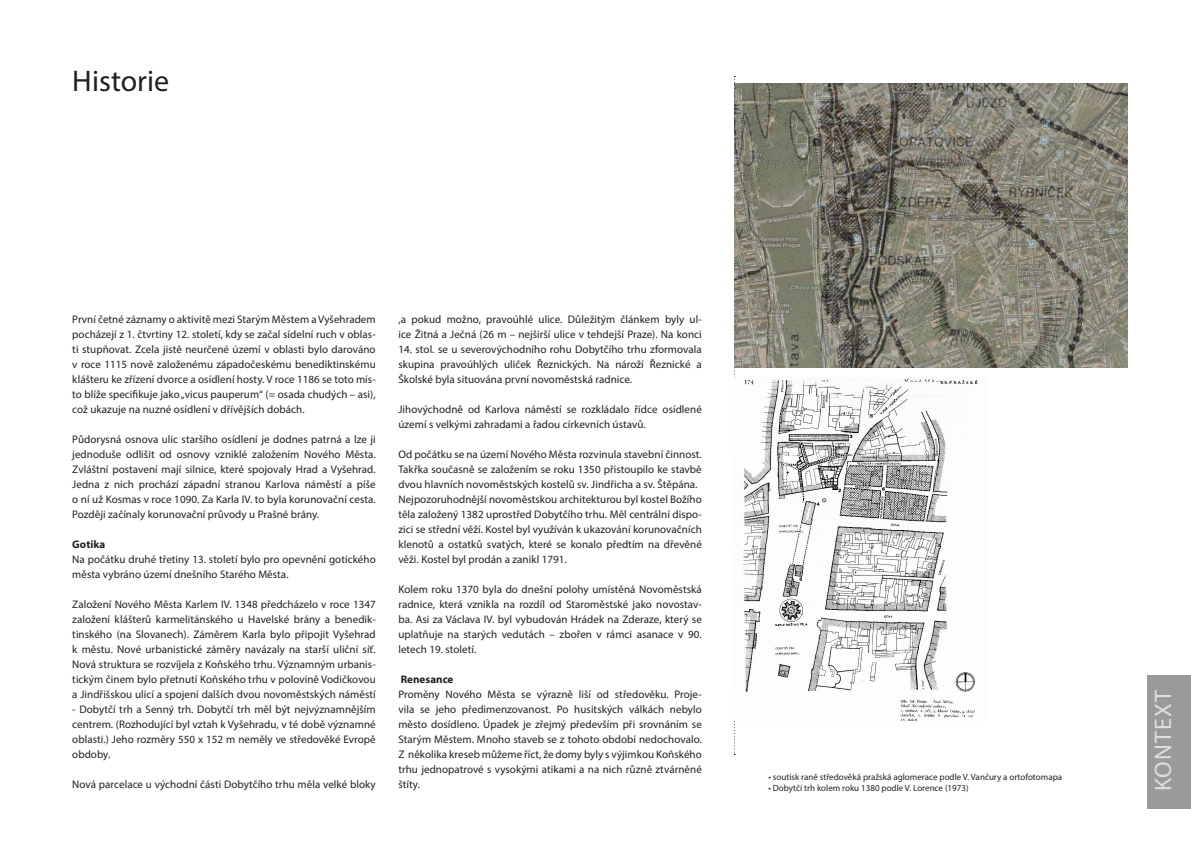
<style>
.page{position:relative;width:1191px;height:842px;background:#fff}
.page>*{position:absolute;margin:0;border:0;box-sizing:border-box;transform-origin:0 0}
.t1{font:30px "Myriad Pro";color:#231f20}
.t2{font:24px "Myriad Pro";letter-spacing:.05em;color:#dddee0}
.t3{font:11px/15px "Myriad Pro";letter-spacing:.005em;color:#231f20;text-align:justify}
.t4{font:700 11px "Myriad Pro";letter-spacing:.005em;color:#231f20}
.t5{font:9px "Myriad Pro";color:#231f20}
</style>
<div class="page">
<svg style="left:734px;top:76px;width:1px;height:679px"></svg>
<div style="left:1147px;top:675px;width:44px;height:133px;background:#9a9a9a"></div>
<img style="left:735px;top:83px;width:392px;height:284px">
<img style="left:743px;top:379px;width:235px;height:341px">
<p class="t1" style="left:72px;top:62px;width:98px">Historie</p>
<p class="t3" style="left:72px;top:312px;width:305px">První četné záznamy o aktivitě mezi Starým Městem a Vyšehradem pocházejí z 1. čtvrtiny 12. století, kdy se začal sídelní ruch v oblas&shy;ti stupňovat. Zcela jistě neurčené území v oblasti bylo darováno v roce 1115 nově založenému západočeskému benediktinskému klášteru ke zřízení dvorce a osídlení hosty. V roce 1186 se toto mís&shy;to blíže specifikuje jako „vicus pauperum“ (= osada chudých – asi), což ukazuje na nuzné osídlení v dřívějších dobách.</p>
<p class="t3" style="left:72px;top:432px;width:305px">Půdorysná osnova ulic staršího osídlení je dodnes patrná a lze ji jednoduše odlišit od osnovy vzniklé založením Nového Města.<br>Zvláštní postavení mají silnice, které spojovaly Hrad a Vyšehrad.<br>Jedna z nich prochází západní stranou Karlova náměstí a píše o ní už Kosmas v roce 1090. Za Karla IV. to byla korunovační cesta.<br>Později začínaly korunovační průvody u Prašné brány.</p>
<p class="t4" style="left:72px;top:537px;width:35px">Gotika</p>
<p class="t3" style="left:72px;top:552px;width:305px">Na počátku druhé třetiny 13. století bylo pro opevnění gotického města vybráno území dnešního Starého Města.</p>
<p class="t3" style="left:72px;top:597px;width:305px">Založení Nového Města Karlem IV. 1348 předcházelo v roce 1347 založení klášterů karmelitánského u Havelské brány a benedik&shy;tinského (na Slovanech). Záměrem Karla bylo připojit Vyšehrad k městu. Nové urbanistické záměry navázaly na starší uliční síť.<br>Nová struktura se rozvíjela z Koňského trhu. Významným urbanis&shy;tickým činem bylo přetnutí Koňského trhu v polovině Vodičkovou a Jindřišskou ulicí a spojení dalších dvou novoměstských náměstí</p>
<p class="t3" style="left:72px;top:702px;width:305px">- Dobytčí trh a Senný trh. Dobytčí trh měl být nejvýznamnějším centrem. (Rozhodující byl vztah k Vyšehradu, v té době významné oblasti.) Jeho rozměry 550 x 152 m neměly ve středověké Evropě obdoby.</p>
<p class="t3" style="left:72px;top:777px;width:305px">Nová parcelace u východní části Dobytčího trhu měla velké bloky</p>
<p class="t3" style="left:398px;top:312px;width:305px">,a pokud možno, pravoúhlé ulice. Důležitým článkem byly ul&shy;ice Žitná a Ječná (26 m – nejširší ulice v tehdejší Praze). Na konci</p>
<p class="t3" style="left:398px;top:342px;width:305px">14. stol. se u severovýchodního rohu Dobytčího trhu zformovala skupina pravoúhlých uliček Řeznických. Na nároží Řeznické a Školské byla situována první novoměstská radnice.</p>
<p class="t3" style="left:398px;top:402px;width:305px">Jihovýchodně od Karlova náměstí se rozkládalo řídce osídlené území s velkými zahradami a řadou církevních ústavů.</p>
<p class="t3" style="left:398px;top:447px;width:305px">Od počátku se na území Nového Města rozvinula stavební činnost.<br>Takřka současně se založením se roku 1350 přistoupilo ke stavbě dvou hlavních novoměstských kostelů sv. Jindřicha a sv. Štěpána.</p>
<p class="t3" style="left:398px;top:492px;width:305px">Nejpozoruhodnější novoměstskou architekturou byl kostel Božího těla založený 1382 uprostřed Dobytčího trhu. Měl centrální dispo&shy;zici se střední věží. Kostel byl využíván k ukazování korunovačních klenotů a ostatků svatých, které se konalo předtím na dřevěné věži. Kostel byl prodán a zanikl 1791.</p>
<p class="t3" style="left:398px;top:582px;width:305px">Kolem roku 1370 byla do dnešní polohy umístěná Novoměstská radnice, která vznikla na rozdíl od Staroměstské jako novostav&shy;ba. Asi za Václava IV. byl vybudován Hrádek na Zderaze, který se uplatňuje na starých vedutách – zbořen v rámci asanace v 90. letech 19. století.</p>
<p class="t4" style="left:401px;top:672px;width:54px">Renesance</p>
<p class="t3" style="left:398px;top:687px;width:305px">Proměny Nového Města se výrazně liší od středověku. Proje&shy;vila se jeho předimenzovanost. Po husitských válkách nebylo město dosídleno. Úpadek je zřejmý především při srovnáním se Starým Městem. Mnoho staveb se z tohoto období nedochovalo.<br>Z několika kreseb můžeme říct, že domy byly s výjimkou Koňského trhu jednopatrové s vysokými atikami a na nich různě ztvárněné štíty.</p>
<p class="t5" style="left:768px;top:771px;width:295px">• soutisk raně středověká pražská aglomerace podle V. Vančury a ortofotomapa</p>
<p class="t5" style="left:768px;top:782px;width:202px">• Dobytčí trh kolem roku 1380 podle V. Lorence (1973)</p>
<p class="t2" style="left:1148px;top:791px;width:103px;rotate:-90deg">KONTEXT</p>
</div>
